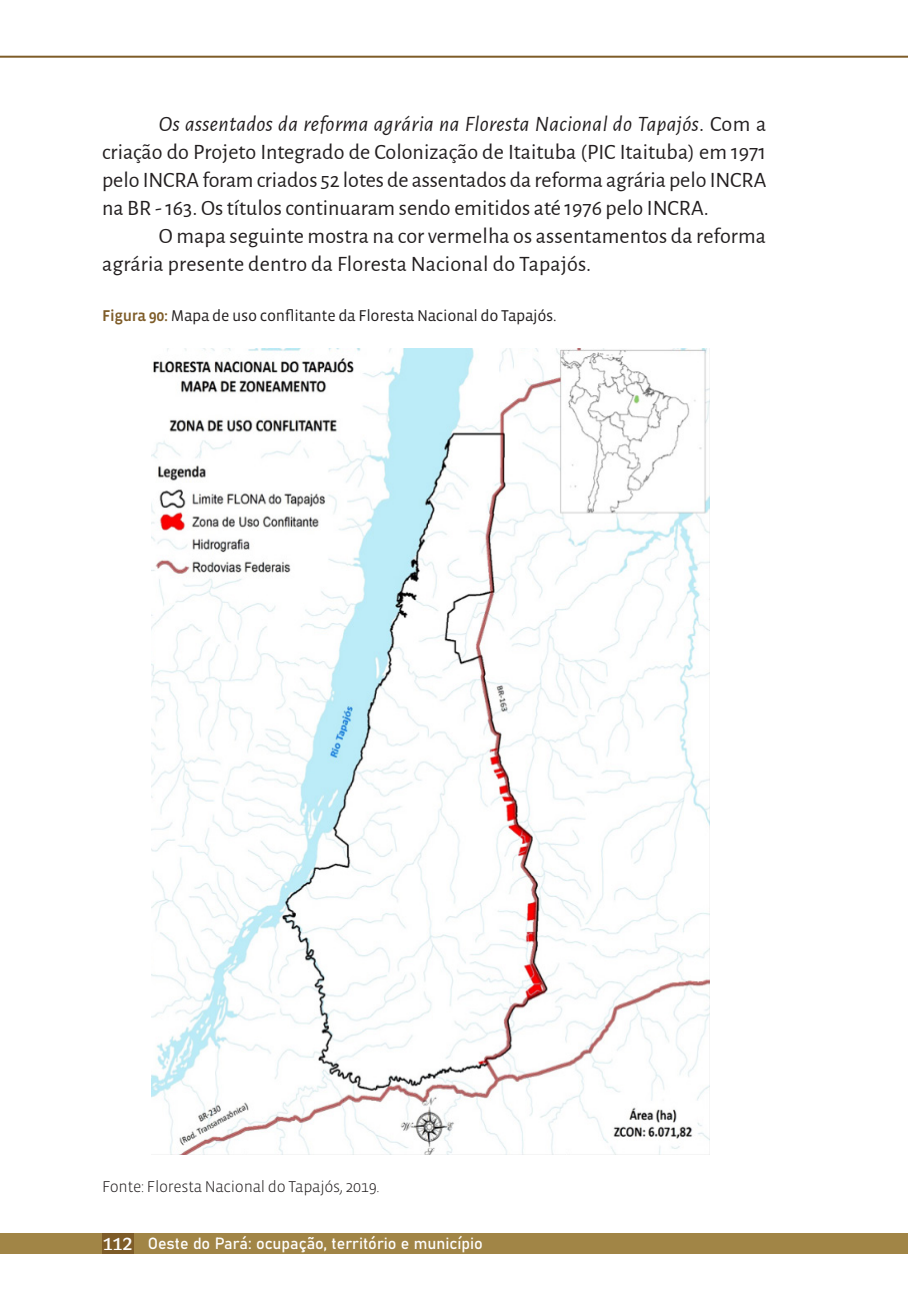
<style>
.page{position:relative;width:908px;height:1304px;background:#fff}
.page>*{position:absolute;margin:0;border:0;box-sizing:border-box;transform-origin:0 0}
.t1{font:22px/28px "Alegreya Sans";letter-spacing:.005em;color:#231f20;text-align:justify}
.t2{font:16px "Vista Sans OT";letter-spacing:-.02em;color:#231f20}
.t3{font:16px "Bahnschrift";color:#fff}
.t4{font:300 16px "Vista Sans OT";letter-spacing:-.02em;color:#231f20}
.s1{font-style:italic}
.s2{font-weight:500;color:#7e5c28}
.s3{font-family:"Sansita";font-size:18px}
</style>
<div class="page">
<div style="left:0;top:1233px;width:907px;height:21px;background:#a18546"></div>
<div style="left:102px;top:1233px;width:32px;height:21px;background:#7e5c28"></div>
<hr style="left:0;top:56px;width:907px;height:2px;background:#7e5c28">
<img style="left:152px;top:348px;width:557px;height:806px">
<p class="t1" style="left:102px;top:109px;width:665px;text-indent:57px"><span class="s1">Os assentados da reforma agrária na Floresta Nacional do Tapajós</span>. Com a criação do Projeto Integrado de Colonização de Itaituba (PIC Itaituba) em 1971 pelo INCRA foram criados 52 lotes de assentados da reforma agrária pelo INCRA na BR - 163. Os títulos continuaram sendo emitidos até 1976 pelo INCRA.</p>
<p class="t1" style="left:102px;top:221px;width:665px;text-indent:57px">O mapa seguinte mostra na cor vermelha os assentamentos da reforma agrária presente dentro da Floresta Nacional do Tapajós.</p>
<p class="t2" style="left:102px;top:307px;width:455px"><span class="s2">Figura 90:</span> Mapa de uso conflitante da Floresta Nacional do Tapajós.</p>
<p class="t4" style="left:102px;top:1178px;width:278px">Fonte: Floresta Nacional do Tapajós, 2019.</p>
<p class="t3" style="left:103px;top:1231px;width:381px"><span class="s3">112</span> Oeste do Pará: ocupação, território e município</p>
</div>
